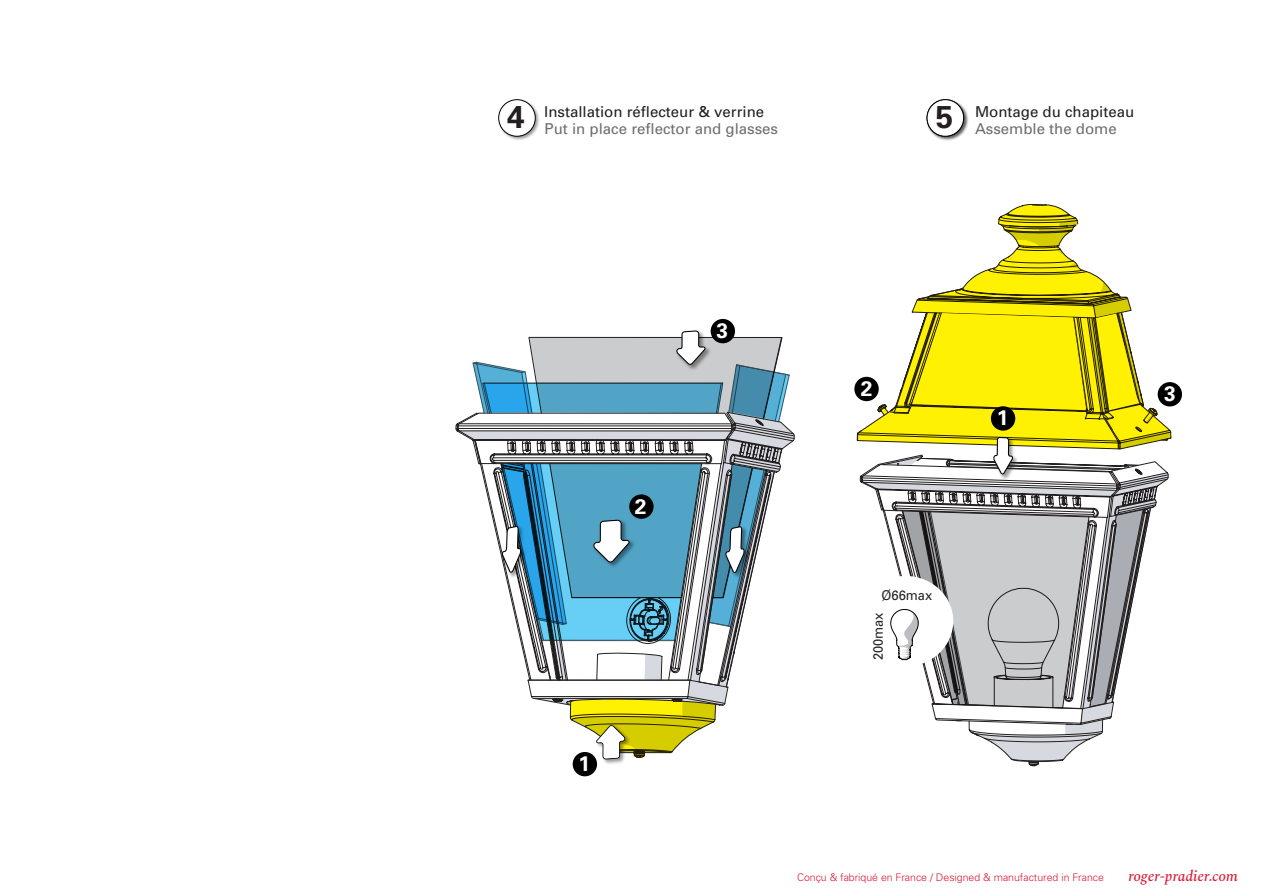
<style>
.page{position:relative;width:1263px;height:893px;background:#fff}
.page>*{position:absolute;margin:0;border:0;box-sizing:border-box;transform-origin:0 0}
.t1{font:700 31.5px "Univers LT Std";color:#231f20}
.t2{font:700 21px "Univers LT Std";color:#fff}
.t3{font:15px "Univers";color:#231f20}
.t4{font:15px "Univers";color:#6c6d70}
.t5{font:italic 500 15px "Spectral";color:#dc1a36}
.t6{font:13.5px "Univers";color:#262324;scale:.95 1}
.t7{font:300 10.5px "Univers";color:#dc1a36}
</style>
<div class="page">
<img style="left:596px;top:759px;width:28px;height:5px">
<svg style="left:455px;top:330px;width:340px;height:429px"></svg>
<div style="left:573px;top:752px;width:24px;height:24px;background:#000001;border-radius:50%"></div>
<div style="left:711px;top:319px;width:24px;height:24px;background:#000001;border-radius:50%"></div>
<div style="left:629px;top:494px;width:25px;height:25px;background:#000001;border-radius:50%"></div>
<img style="left:926px;top:99px;width:43px;height:42px">
<div style="left:927px;top:100px;width:37px;height:36px;background:#fff;border-radius:50%"></div>
<div style="left:927px;top:99px;width:37px;height:37px;border:1px solid #000001;border-radius:50%"></div>
<img style="left:498px;top:99px;width:41px;height:41px">
<div style="left:499px;top:100px;width:36px;height:36px;background:#fff;border-radius:50%"></div>
<div style="left:498px;top:99px;width:37px;height:37px;border:1px solid #000001;border-radius:50%"></div>
<svg style="left:856px;top:204px;width:316px;height:563px"></svg>
<div style="left:854px;top:377px;width:25px;height:24px;background:#000001;border-radius:50%"></div>
<div style="left:991px;top:406px;width:24px;height:25px;background:#000001;border-radius:50%"></div>
<div style="left:1158px;top:382px;width:24px;height:24px;background:#000001;border-radius:50%"></div>
<h1 class="t1" style="left:507px;top:99px;width:19px">4</h1>
<h3 class="t3" style="left:544px;top:103px;width:222px">Installation réflecteur &amp; verrine</h3>
<h3 class="t4" style="left:545px;top:120px;width:235px">Put in place reflector and glasses</h3>
<h1 class="t1" style="left:936px;top:99px;width:20px">54</h1>
<h3 class="t3" style="left:975px;top:103px;width:161px">Montage du chapiteau</h3>
<h3 class="t4" style="left:975px;top:120px;width:143px">Assemble the dome</h3>
<h2 class="t2" style="left:635px;top:494px;width:13px">2</h2>
<h2 class="t2" style="left:578px;top:751px;width:13px">1</h2>
<h2 class="t2" style="left:716px;top:318px;width:13px">3</h2>
<h2 class="t2" style="left:861px;top:376px;width:13px">2</h2>
<p class="t6" style="left:882px;top:587px;width:55px">Ø66max</p>
<p class="t6" style="left:870px;top:660px;width:52px;rotate:-90deg">200max</p>
<h2 class="t2" style="left:997px;top:406px;width:13px">1</h2>
<h2 class="t2" style="left:1164px;top:382px;width:13px">3</h2>
<p class="t7" style="left:797px;top:871px;width:308px">Conçu &amp; fabriqué en France / Designed &amp; manufactured in France</p>
<h3 class="t5" style="left:1128px;top:865px;width:111px">roger-pradier.com</h3>
</div>
